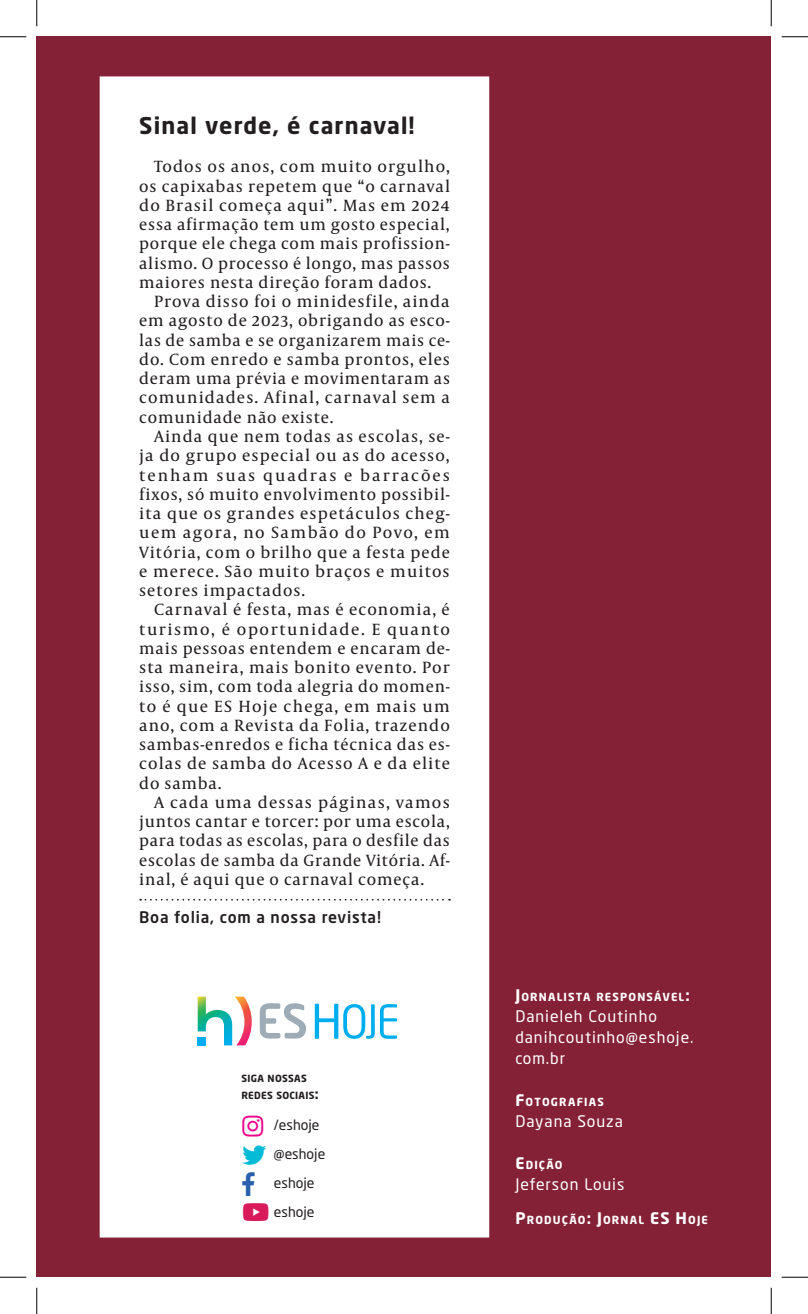
<style>
.page{position:relative;width:808px;height:1314px;background:#fff}
.page>*{position:absolute;margin:0;border:0;box-sizing:border-box;transform-origin:0 0}
.t1{font:23.8px "Font Awesome 5 Brands";color:#ed028c}
.titulo_11_coluna{font:700 22.75px "Neo Sans W1 G";letter-spacing:.05em;color:#231f20}
.texto_serif_9_5_11{font:16.62px/19.2px "Capitolium News 2";letter-spacing:.05em;color:#231f20;text-align:justify}
.texto_sans_9_11_esquerda{font:15.75px/21px "Neo Sans W1 G";letter-spacing:.06em;color:#fff}
.coluna_assinatura{font:500 15.75px "Neo Sans W1 G";letter-spacing:.05em;color:#231f20}
.texto_sans_9_11_esquerda-2{font:14px "Neo Sans W1 G";color:#231f20}
.texto_sans_9_11_esquerda-3{font:700 11.03px "Neo Sans W1 G";letter-spacing:.105em;color:#fff}
.texto_sans_9_11_esquerda-4{font:700 9.8px/16.8px "Neo Sans W1 G";letter-spacing:.025em;color:#231f20}
.s1{font-size:14px}
.s2{font-size:15.75px}
</style>
<div class="page">
<div style="left:37px;top:37px;width:734px;height:1240px;background:#842136"></div>
<div style="left:100px;top:76px;width:389px;height:1161px;background:#fff"></div>
<svg style="left:198px;top:996px;width:54px;height:49px"></svg>
<div style="left:198px;top:1037px;width:8px;height:8px;background:#00aeef"></div>
<svg style="left:315px;top:1003px;width:82px;height:36px"></svg>
<svg style="left:260px;top:1003px;width:46px;height:35px"></svg>
<svg style="left:140px;top:899px;width:310px;height:1px"></svg>
<svg style="left:0;top:36px;width:26px;height:1px"></svg>
<svg style="left:781px;top:36px;width:27px;height:1px"></svg>
<svg style="left:0;top:1277px;width:26px;height:1px"></svg>
<svg style="left:781px;top:1277px;width:27px;height:1px"></svg>
<svg style="left:36px;top:0;width:1px;height:26px"></svg>
<svg style="left:36px;top:1287px;width:1px;height:27px"></svg>
<svg style="left:771px;top:0;width:1px;height:26px"></svg>
<svg style="left:771px;top:1287px;width:1px;height:27px"></svg>
<p class="titulo_11_coluna" style="left:139px;top:111px;width:277px">Sinal verde, é carnaval!</p>
<p class="texto_serif_9_5_11" style="left:139px;top:156px;width:312px;text-indent:15px">Todos os anos, com muito orgulho, os capixabas repetem que “o carnaval do Brasil começa aqui”. Mas em 2024 essa afirmação tem um gosto especial, porque ele chega com mais profission&shy;alismo. O processo é longo, mas passos maiores nesta direção foram dados.</p>
<p class="texto_serif_9_5_11" style="left:139px;top:291px;width:312px;text-indent:15px">Prova disso foi o minidesfile, ainda em agosto de 2023, obrigando as esco&shy;las de samba e se organizarem mais ce&shy;do. Com enredo e samba prontos, eles deram uma prévia e movimentaram as comunidades. Afinal, carnaval sem a comunidade não existe.</p>
<p class="texto_serif_9_5_11" style="left:139px;top:426px;width:312px;text-indent:15px">Ainda que nem todas as escolas, se&shy;ja do grupo especial ou as do acesso, tenham suas quadras e barracões fixos, só muito envolvimento possibil&shy;ita que os grandes espetáculos cheg&shy;uem agora, no Sambão do Povo, em Vitória, com o brilho que a festa pede e merece. São muito braços e muitos setores impactados.</p>
<p class="texto_serif_9_5_11" style="left:139px;top:599px;width:312px;text-indent:15px">Carnaval é festa, mas é economia, é turismo, é oportunidade. E quanto mais pessoas entendem e encaram de&shy;sta maneira, mais bonito evento. Por isso, sim, com toda alegria do momen&shy;to é que ES Hoje chega, em mais um ano, com a Revista da Folia, trazendo sambas-enredos e ficha técnica das es&shy;colas de samba do Acesso A e da elite do samba.</p>
<p class="texto_serif_9_5_11" style="left:139px;top:792px;width:312px;text-indent:15px">A cada uma dessas páginas, vamos juntos cantar e torcer: por uma escola, para todas as escolas, para o desfile das escolas de samba da Grande Vitória. Af&shy;inal, é aqui que o carnaval começa.</p>
<p class="coluna_assinatura" style="left:139px;top:907px;width:243px">Boa folia, com a nossa revista!</p>
<p class="texto_sans_9_11_esquerda-4" style="left:241px;top:1069px;width:79px">SIGA NOSSAS<br>REDES SOCIAIS<span class="s1">:</span></p>
<p class="texto_sans_9_11_esquerda-2" style="left:274px;top:1116px;width:47px">/eshoje</p>
<p class="texto_sans_9_11_esquerda-2" style="left:274px;top:1145px;width:53px">@eshoje</p>
<p class="texto_sans_9_11_esquerda-2" style="left:274px;top:1174px;width:42px">eshoje</p>
<p class="texto_sans_9_11_esquerda-2" style="left:274px;top:1203px;width:42px">eshoje</p>
<p class="t1" style="left:243px;top:1114px;width:22px">■▲▼</p>
<p class="texto_sans_9_11_esquerda-3" style="left:515px;top:990px;width:176px"><span class="s2">J</span>ORNALISTA RESPONSÁVEL<span class="s2">:</span></p>
<p class="texto_sans_9_11_esquerda" style="left:515px;top:1006px;width:143px">Danieleh Coutinho</p>
<p class="texto_sans_9_11_esquerda" style="left:515px;top:1027px;width:180px">danihcoutinho@eshoje. com.br</p>
<p class="texto_sans_9_11_esquerda-3" style="left:515px;top:1095px;width:90px"><span class="s2">F</span>OTOGRAFIAS</p>
<p class="texto_sans_9_11_esquerda" style="left:515px;top:1111px;width:109px">Dayana Souza</p>
<p class="texto_sans_9_11_esquerda-3" style="left:515px;top:1158px;width:49px"><span class="s2">E</span>DIÇÃO</p>
<p class="texto_sans_9_11_esquerda" style="left:515px;top:1173px;width:111px">Jeferson Louis</p>
<p class="texto_sans_9_11_esquerda-3" style="left:515px;top:1212px;width:194px"><span class="s2">P</span>RODUÇÃO<span class="s2">: J</span>ORNAL <span class="s2">ES H</span>OJE</p>
</div>
